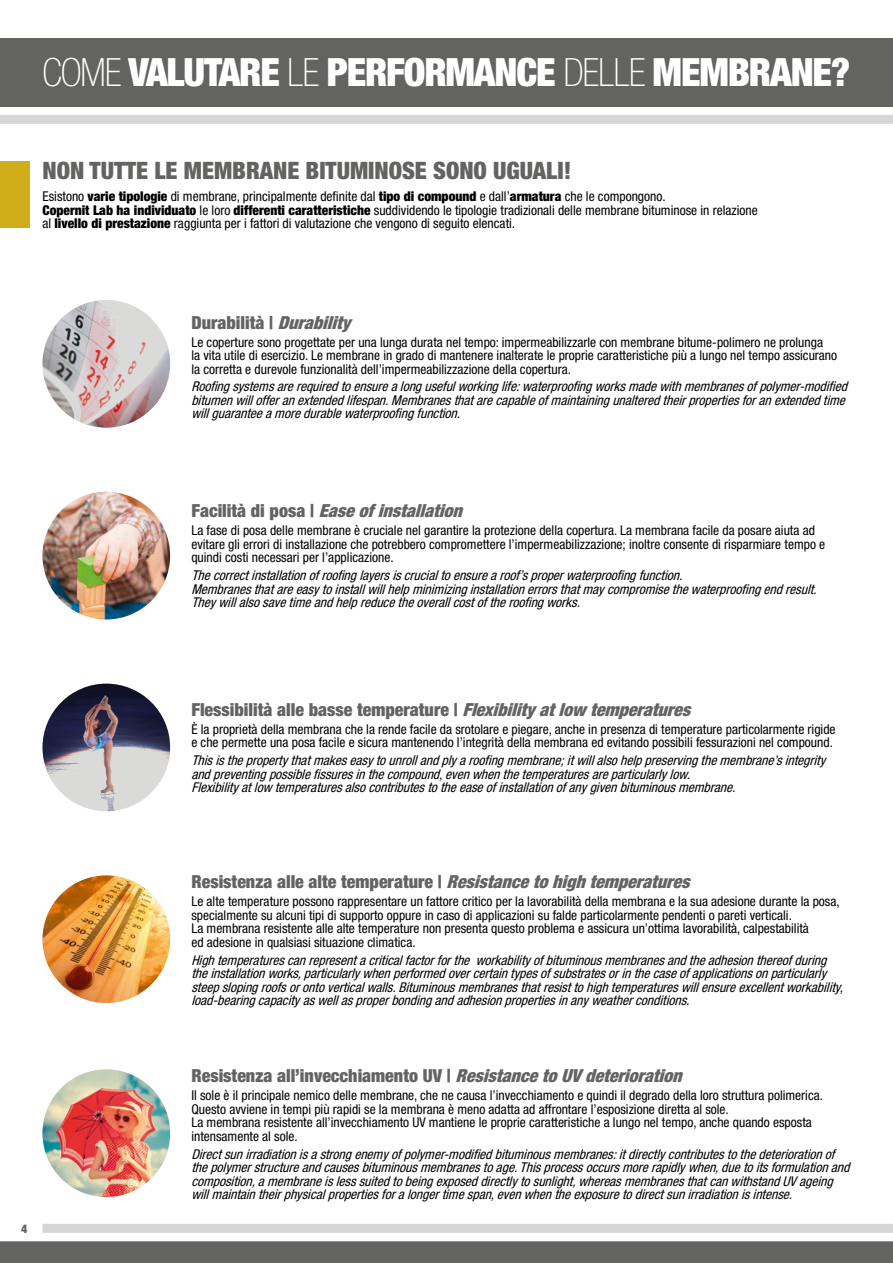
<style>
.page{position:relative;width:893px;height:1263px;background:#fff}
.page>*{position:absolute;margin:0;border:0;box-sizing:border-box;transform-origin:0 0}
.t1{font:900 condensed 39px "Helvetica Neue LT Std";letter-spacing:-.03em;color:#fff}
.t2{font:900 condensed 24px "Helvetica Neue LT Std";color:#636362}
.t3{font:900 condensed 18px "Helvetica Neue LT Std";color:#636362}
.t4{font:italic 900 condensed 18px "Helvetica Neue LT Std";color:#636362}
.t5{font:condensed 13.5px/13.5px "Helvetica Neue LT Std";color:#000}
.t6{font:italic condensed 13.5px/13.5px "Helvetica Neue LT Std";color:#000}
.t7{font:900 condensed 12px "Helvetica Neue LT Std";color:#636362}
.s1{font-weight:100}
.s2{font-weight:900}
.s3{font-style:italic}
.s4{font-style:normal}
</style>
<div class="page">
<svg style="left:0;top:115px;width:893px;height:47px"></svg>
<div style="left:0;top:38px;width:893px;height:68px;background:#636362"></div>
<img style="left:43px;top:300px;width:127px;height:128px">
<img style="left:43px;top:492px;width:127px;height:127px;border-radius:64px">
<img style="left:43px;top:684px;width:127px;height:127px">
<img style="left:43px;top:875px;width:127px;height:128px;border-radius:64px">
<img style="left:43px;top:1069px;width:127px;height:128px;border-radius:64px">
<div style="left:0;top:162px;width:30px;height:66px;background:#cfad1b"></div>
<div style="left:0;top:1241px;width:893px;height:22px;background:#636362"></div>
<div style="left:43px;top:1224px;width:850px;height:9px;background:#d6d4d4"></div>
<p class="t1" style="left:43px;top:48px;width:809px"><span class="s1">COME</span> VALUTARE <span class="s1">LE</span> PERFORMANCE <span class="s1">DELLE</span> MEMBRANE?</p>
<p class="t2" style="left:43px;top:155px;width:530px">NON TUTTE LE MEMBRANE BITUMINOSE SONO UGUALI!</p>
<p class="t5" style="left:43px;top:189px;width:717px">Esistono <span class="s2">varie tipologie</span> di membrane, principalmente definite dal <span class="s2">tipo di compound</span> e dall’<span class="s2">armatura</span> che le compongono.<br><span class="s2">Copernit Lab ha individuato</span> le loro <span class="s2">differenti caratteristiche</span> suddividendo le tipologie tradizionali delle membrane bituminose in relazione al <span class="s2">livello di prestazione</span> raggiunta per i fattori di valutazione che vengono di seguito elencati.</p>
<p class="t3" style="left:191px;top:311px;width:166px">D u r a b i l i t à | <span class="s3">Durability</span></p>
<p class="t5" style="left:191px;top:335px;width:647px">Le coperture sono progettate per una lunga durata nel tempo: impermeabilizzarle con membrane bitume-polimero ne prolunga<br>la vita utile di esercizio. Le membrane in grado di mantenere inalterate le proprie caratteristiche più a lungo nel tempo assicurano la corretta e durevole funzionalità dell’impermeabilizzazione della copertura.</p>
<p class="t6" style="left:191px;top:380px;width:661px">Roofingsystemsarerequiredtoensurealongusefulworkinglife:waterproofingworksmadewithmembranesofpolymer-modified bitumenwillofferanextendedlifespan.Membranesthatarecapableofmaintainingunalteredtheirpropertiesforanextendedtime willguaranteeamoredurablewaterproofingfunction.</p>
<p class="t4" style="left:191px;top:500px;width:278px"><span class="s4">F a c i l i t à d i p o s a |</span> Easeofinstallation</p>
<p class="t5" style="left:191px;top:524px;width:635px">La fase di posa delle membrane è cruciale nel garantire la protezione della copertura. La membrana facile da posare aiuta ad evitare gli errori di installazione che potrebbero compromettere l’impermeabilizzazione; inoltre consente di risparmiare tempo e quindi costi necessari per l’applicazione.</p>
<p class="t6" style="left:191px;top:568px;width:631px">Thecorrectinstallationofroofinglayersiscrucialtoensurearoof’sproperwaterproofingfunction.<br>Membranesthatareeasytoinstallwillhelpminimizinginstallationerrorsthatmaycompromisethewaterproofingendresult.<br>Theywillalsosavetimeandhelpreducetheoverallcostoftheroofingworks.</p>
<p class="t7" style="left:21px;top:1221px;width:8px">4</p>
<p class="t3" style="left:191px;top:698px;width:506px">Flessibilità alle basse temperature | <span class="s3">Flexibilityatlow temperatures</span></p>
<p class="t5" style="left:191px;top:722px;width:646px">È la proprietà della membrana che la rende facile da srotolare e piegare, anche in presenza di temperature particolarmente rigide e che permette una posa facile e sicura mantenendo l’integrità della membrana ed evitando possibili fessurazioni nel compound.</p>
<p class="t6" style="left:191px;top:753px;width:639px">Thisisthepropertythatmakeseasytounrollandplyaroofingmembrane;itwillalsohelppreservingthemembrane’sintegrity andpreventingpossiblefissuresinthecompound,evenwhenthetemperaturesareparticularlylow.<br>Flexibilityatlow temperaturesalsocontributestotheeaseofinstallationofanygivenbituminousmembrane.</p>
<p class="t3" style="left:191px;top:871px;width:505px">Resistenza alle alte temperature | <span class="s3">Resistancetohightemperatures</span></p>
<p class="t5" style="left:191px;top:895px;width:650px">Le alte temperature possono rappresentare un fattore critico per la lavorabilità della membrana e la sua adesione durante la posa, specialmente su alcuni tipi di supporto oppure in caso di applicazioni su falde particolarmente pendenti o pareti verticali.<br>La membrana resistente alle alte temperature non presenta questo problema e assicura un’ottima lavorabilità, calpestabilità<br>ed adesione in qualsiasi situazione climatica.</p>
<p class="t6" style="left:191px;top:953px;width:657px">Hightemperaturescanrepresentacriticalfactorforthe workabilityofbituminousmembranesandtheadhesionthereofduring theinstallationworks,particularlywhenperformedovercertaintypesofsubstratesorinthecaseofapplicationsonparticularly steepslopingroofsorontoverticalwalls.Bituminousmembranesthatresisttohightemperatureswillensureexcellentworkability, load-bearingcapacityaswellasproperbondingandadhesionpropertiesinanyweatherconditions.</p>
<p class="t3" style="left:191px;top:1065px;width:497px">Resistenza all’invecchiamento UV | <span class="s3">ResistancetoUVdeterioration</span></p>
<p class="t5" style="left:191px;top:1089px;width:633px">Il sole è il principale nemico delle membrane, che ne causa l’invecchiamento e quindi il degrado della loro struttura polimerica.<br>Questo avviene in tempi più rapidi se la membrana è meno adatta ad affrontare l’esposizione diretta al sole.<br>La membrana resistente all’invecchiamento UV mantiene le proprie caratteristiche a lungo nel tempo, anche quando esposta intensamente al sole.</p>
<p class="t6" style="left:191px;top:1147px;width:664px">Directsunirradiationisastrongenemyofpolymer-modifiedbituminousmembranes:itdirectlycontributestothedeteriorationof thepolymerstructureandcausesbituminousmembranestoage.Thisprocessoccursmorerapidlywhen,duetoitsformulationand composition,amembraneislesssuitedtobeingexposeddirectlytosunlight,whereasmembranesthatcanwithstandUVageing willmaintaintheirphysicalpropertiesforalongertimespan,evenwhentheexposuretodirectsunirradiationisintense.</p>
</div>
